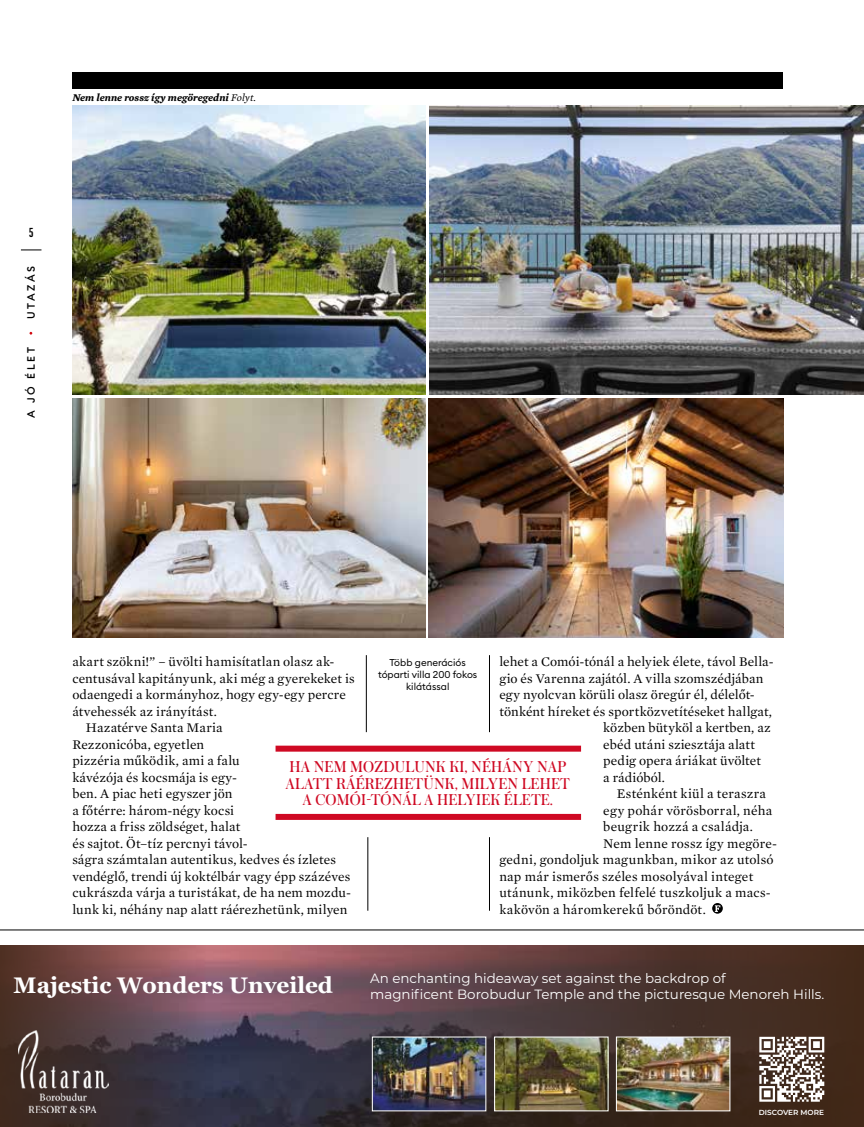
<style>
.page{position:relative;width:864px;height:1127px;background:#fff}
.page>*{position:absolute;margin:0;border:0;box-sizing:border-box;transform-origin:0 0}
.t1{font:700 22.5px "Georgia";color:#fff}
.t2{font:16.5px/16.5px "Austin";letter-spacing:.015em;color:#cf0923;text-align:center}
.t3{font:13.5px "Mercury Text G1";letter-spacing:.01em;color:#000}
.t4{font:13.35px/16px "Montserrat";color:#fff}
.t5{font:600 12.75px "Graphik XX Cond";color:#000}
.t6{font:italic 700 10.5px "Mercury Text G1";color:#000}
.t7{font:500 10.5px "Euclid Circular B";letter-spacing:.25em;color:#000}
.t8{font:9.75px/12px "Euclid Circular B";color:#000;text-align:center}
.t9{font:600 7.35px "Montserrat";color:#fff}
.s1{font-weight:400}
</style>
<div class="page">
<svg style="left:21px;top:250px;width:20px;height:1px"></svg>
<hr style="left:367px;top:837px;width:1px;height:74px;background:#000">
<hr style="left:366px;top:655px;width:1px;height:77px;background:#000">
<hr style="left:0;top:930px;width:863px;height:1px;background:#000">
<hr style="left:489px;top:837px;width:1px;height:74px;background:#000">
<hr style="left:489px;top:655px;width:1px;height:77px;background:#000">
<div style="left:72px;top:72px;width:710px;height:16px;background:#000"></div>
<svg style="left:711px;top:903px;width:11px;height:10px"></svg>
<svg style="left:714px;top:905px;width:6px;height:7px"></svg>
<svg style="left:220px;top:945px;width:643px;height:182px;background:#503a3c"></svg>
<svg style="left:0;top:945px;width:206px;height:182px;background:#583f44"></svg>
<img style="left:19px;top:1030px;width:90px;height:82px">
<img style="left:373px;top:1038px;width:111px;height:71px">
<div style="left:371px;top:1036px;width:115px;height:75px;border:1px solid #fff"></div>
<img style="left:496px;top:1038px;width:110px;height:71px">
<div style="left:494px;top:1036px;width:114px;height:75px;border:1px solid #fff"></div>
<img style="left:617px;top:1038px;width:111px;height:71px">
<div style="left:615px;top:1036px;width:115px;height:75px;border:1px solid #fff"></div>
<svg style="left:759px;top:1037px;width:64px;height:64px"></svg>
<img style="left:72px;top:105px;width:353px;height:289px">
<img style="left:429px;top:105px;width:434px;height:289px">
<img style="left:72px;top:398px;width:353px;height:239px">
<img style="left:428px;top:398px;width:354px;height:239px">
<div style="left:275px;top:745px;width:305px;height:6px;background:#cf0923"></div>
<div style="left:275px;top:814px;width:305px;height:6px;background:#cf0923"></div>
<p class="t6" style="left:72px;top:90px;width:185px">Nem lenne rossz így megöregedni <span class="s1">Folyt.</span></p>
<p class="t5" style="left:29px;top:224px;width:6px">5</p>
<p class="t7" style="left:24px;top:319px;width:55px;rotate:-90deg">UTAZÁS</p>
<p class="t7" style="left:24px;top:418px;width:72px;rotate:-90deg">A JÓ ÉLET</p>
<p class="t3" style="left:499px;top:652px;width:276px">lehet a Comói-tónál a helyiek élete, távol Bella-</p>
<p class="t3" style="left:499px;top:668px;width:265px">gio és Varenna zajától. A villa szomszédjában</p>
<p class="t3" style="left:499px;top:685px;width:257px">egy nyolcvan körüli olasz öregúr él, délelőt-</p>
<p class="t3" style="left:499px;top:701px;width:274px">tönként híreket és sportközvetítéseket hallgat,</p>
<p class="t3" style="left:603px;top:718px;width:169px">közben bütyköl a kertben, az</p>
<p class="t3" style="left:603px;top:734px;width:153px">ebéd utáni sziesztája alatt</p>
<p class="t3" style="left:603px;top:751px;width:159px">pedig opera áriákat üvöltet</p>
<p class="t3" style="left:603px;top:767px;width:63px">a rádióból.</p>
<p class="t3" style="left:616px;top:784px;width:150px">Esténként kiül a teraszra</p>
<p class="t3" style="left:603px;top:800px;width:170px">egy pohár vörösborral, néha</p>
<p class="t3" style="left:603px;top:817px;width:151px">beugrik hozzá a családja.</p>
<p class="t3" style="left:603px;top:833px;width:175px">Nem lenne rossz így megöre-</p>
<p class="t3" style="left:499px;top:850px;width:276px">gedni, gondoljuk magunkban, mikor az utolsó</p>
<p class="t3" style="left:499px;top:866px;width:255px">nap már ismerős széles mosolyával integet</p>
<p class="t3" style="left:499px;top:883px;width:273px">utánunk, miközben felfelé tuszkoljuk a macs-</p>
<p class="t3" style="left:499px;top:899px;width:208px">kakövön a háromkerekű bőröndöt.</p>
<p class="t3" style="left:72px;top:652px;width:263px">akart szökni!” – üvölti hamisítatlan olasz ak-</p>
<p class="t3" style="left:72px;top:668px;width:284px">centusával kapitányunk, aki még a gyerekeket is</p>
<p class="t3" style="left:72px;top:685px;width:275px">odaengedi a kormányhoz, hogy egy-egy percre</p>
<p class="t3" style="left:72px;top:701px;width:146px">átvehessék az irányítást.</p>
<p class="t3" style="left:86px;top:718px;width:138px">Hazatérve Santa Maria</p>
<p class="t3" style="left:72px;top:734px;width:133px">Rezzonicóba, egyetlen</p>
<p class="t3" style="left:72px;top:751px;width:169px">pizzéria működik, ami a falu</p>
<p class="t3" style="left:72px;top:767px;width:166px">kávézója és kocsmája is egy-</p>
<p class="t3" style="left:72px;top:784px;width:161px">ben. A piac heti egyszer jön</p>
<p class="t3" style="left:72px;top:800px;width:163px">a főtérre: három-négy kocsi</p>
<p class="t3" style="left:72px;top:817px;width:169px">hozza a friss zöldséget, halat</p>
<p class="t3" style="left:72px;top:833px;width:177px">és sajtot. Öt–tíz percnyi távol-</p>
<p class="t3" style="left:72px;top:850px;width:265px">ságra számtalan autentikus, kedves és ízletes</p>
<p class="t3" style="left:72px;top:866px;width:279px">vendéglő, trendi új koktélbár vagy épp százéves</p>
<p class="t3" style="left:72px;top:883px;width:280px">cukrászda várja a turistákat, de ha nem mozdu-</p>
<p class="t3" style="left:72px;top:899px;width:276px">lunk ki, néhány nap alatt ráérezhetünk, milyen</p>
<p class="t8" style="left:378px;top:656px;width:101px">Több generációs tóparti villa 200 fokos kilátással</p>
<p class="t2" style="left:285px;top:758px;width:286px">HA NEM MOZDULUNK KI, NÉHÁNY NAP<br>ALATT RÁÉREZHETÜNK, MILYEN LEHET<br>A COMÓI-TÓNÁL A HELYIEK ÉLETE.</p>
<h1 class="t1" style="left:14px;top:971px;width:320px">Majestic Wonders Unveiled</h1>
<p class="t4" style="left:370px;top:970px;width:455px">An enchanting hideaway set against the backdrop of<br>magnificent Borobudur Temple and the picturesque Menoreh Hills.</p>
<p class="t9" style="left:758px;top:1107px;width:67px">DISCOVER MORE</p>
</div>
